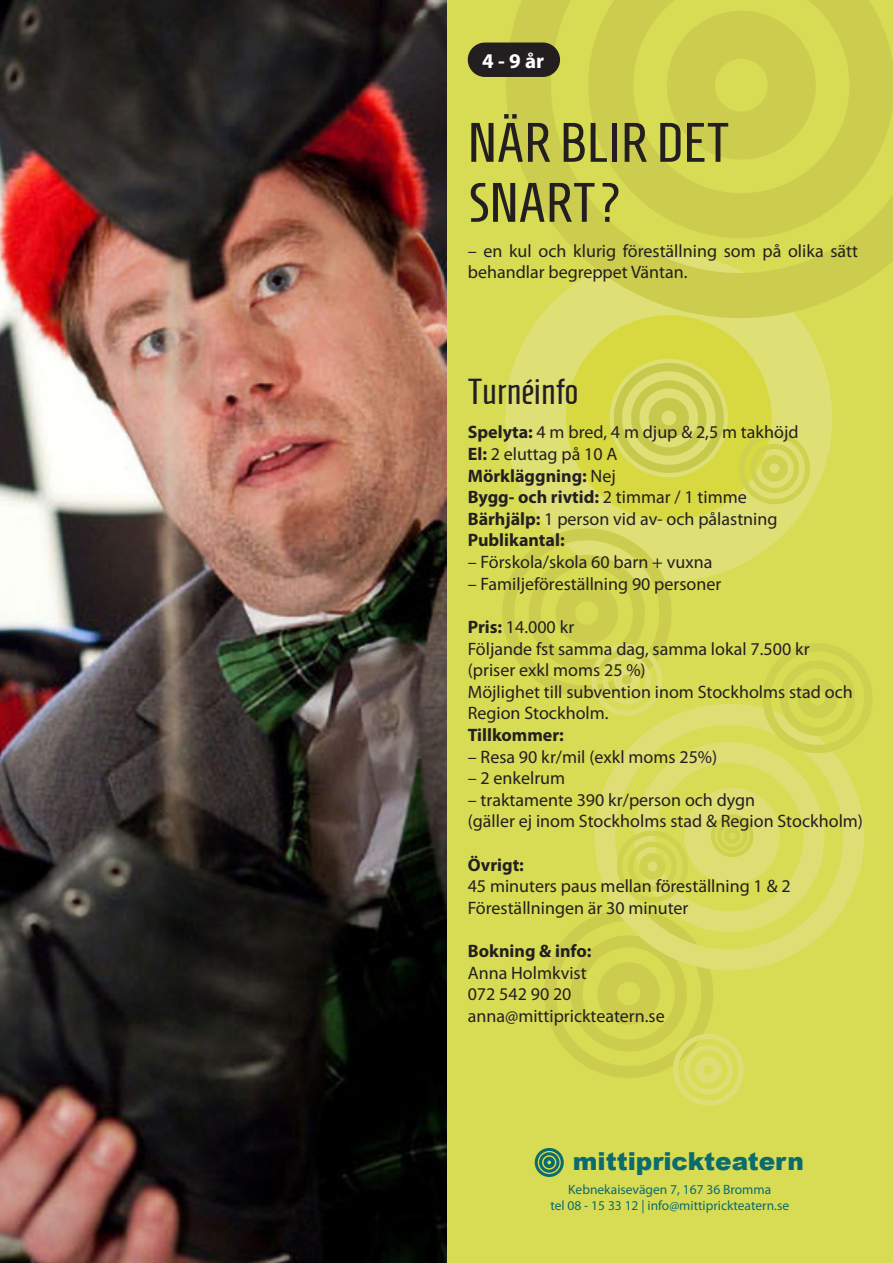
<style>
.page{position:relative;width:893px;height:1263px;background:#fff}
.page>*{position:absolute;margin:0;border:0;box-sizing:border-box;transform-origin:0 0}
.t1{font:55.5px/60px "Homenaje";color:#231f20}
.t2{font:36px "Homenaje";color:#231f20}
.t3{font:900 24.75px "Arial";color:#0b6b6d}
.t4{font:700 21px "Myriad Pro";color:#fff}
.t5{font:18px/21.6px "Myriad Pro";color:#231f20}
.t6{font:700 18px "Myriad Pro";color:#231f20}
.t7{font:13.5px "Myriad Pro";color:#0b6b6d}
.s1{font-weight:700}
.s2{font-weight:400}
</style>
<div class="page">
<div style="left:446px;top:0;width:447px;height:1263px;background:#d8db54"></div>
<svg style="left:505px;top:318px;width:328px;height:264px"></svg>
<svg style="left:560px;top:318px;width:217px;height:208px;background:#d7d955"></svg>
<svg style="left:739px;top:429px;width:71px;height:75px"></svg>
<svg style="left:506px;top:0;width:387px;height:318px"></svg>
<svg style="left:502px;top:522px;width:169px;height:194px"></svg>
<div style="left:684px;top:788px;width:96px;height:96px;border:27px solid #dede75;border-radius:50%"></div>
<div style="left:634px;top:742px;width:190px;height:190px;border:21px solid #dede75;border-radius:50%"></div>
<div style="left:594px;top:704px;width:270px;height:266px;border:21px solid #dede75;border-radius:50%"></div>
<svg style="left:763px;top:644px;width:109px;height:109px"></svg>
<svg style="left:544px;top:827px;width:200px;height:278px"></svg>
<div style="left:711px;top:814px;width:42px;height:43px;border:4px solid #ced04f;border-radius:50%"></div>
<div style="left:717px;top:821px;width:30px;height:30px;border:4px solid #ced04f;border-radius:50%"></div>
<div style="left:724px;top:828px;width:16px;height:16px;border:4px solid #ced04f;border-radius:50%"></div>
<div style="left:535px;top:1148px;width:29px;height:29px;border:3px solid #0b6b6d;border-radius:50%"></div>
<div style="left:539px;top:1152px;width:20px;height:21px;border:3px solid #0b6b6d;border-radius:50%"></div>
<div style="left:544px;top:1157px;width:11px;height:11px;border:4px solid #0b6b6d;border-radius:50%"></div>
<div style="left:468px;top:43px;width:91px;height:33px;background:#231f20;border-radius:16px"></div>
<div style="left:468px;top:43px;width:92px;height:34px;border:2px solid #231f20;border-radius:16px"></div>
<img style="left:0;top:0;width:446px;height:1263px">
<p class="t4" style="left:482px;top:47px;width:63px">4 - 9 år</p>
<p class="t1" style="left:468px;top:113px;width:263px">NÄR BLIR DET<br>SNART?</p>
<p class="t5" style="left:468px;top:239px;width:392px">– en kul och klurig föreställning som på olika sätt behandlar begreppet Väntan.</p>
<p class="t2" style="left:468px;top:372px;width:112px">Turnéinfo</p>
<p class="t5" style="left:468px;top:421px;width:332px"><span class="s1">Spelyta:</span> 4 m bred, 4 m djup &amp; 2,5 m takhöjd</p>
<p class="t5" style="left:468px;top:443px;width:151px"><span class="s1">El:</span> 2 eluttag på 10 A</p>
<p class="t6" style="left:468px;top:464px;width:150px">Mörkläggning: <span class="s2">Nej</span></p>
<p class="t6" style="left:468px;top:485px;width:280px">Bygg- och rivtid: <span class="s2">2 timmar / 1 timme</span></p>
<p class="t5" style="left:468px;top:508px;width:311px"><span class="s1">Bärhjälp:</span> 1 person vid av- och pålastning</p>
<p class="t6" style="left:468px;top:529px;width:98px">Publikantal:</p>
<p class="t5" style="left:468px;top:551px;width:246px">– Förskola/skola 60 barn + vuxna</p>
<p class="t5" style="left:468px;top:572px;width:255px">– Familjeföreställning 90 personer</p>
<p class="t5" style="left:468px;top:616px;width:108px"><span class="s1">Pris:</span> 14.000 kr</p>
<p class="t5" style="left:468px;top:637px;width:343px">Följande fst samma dag, samma lokal 7.500 kr</p>
<p class="t5" style="left:468px;top:659px;width:179px">(priser exkl moms 25 %)</p>
<p class="t5" style="left:468px;top:680px;width:387px">Möjlighet till subvention inom Stockholms stad och<br>Region Stockholm.</p>
<p class="t6" style="left:468px;top:723px;width:98px">Tillkommer:</p>
<p class="t5" style="left:468px;top:745px;width:251px">– Resa 90 kr/mil (exkl moms 25%)</p>
<p class="t5" style="left:468px;top:767px;width:99px">– 2 enkelrum</p>
<p class="t5" style="left:468px;top:788px;width:289px">– traktamente 390 kr/person och dygn</p>
<p class="t5" style="left:468px;top:810px;width:397px">(gäller ej inom Stockholms stad &amp; Region Stockholm)</p>
<p class="t6" style="left:468px;top:853px;width:58px">Övrigt:</p>
<p class="t5" style="left:468px;top:875px;width:324px">45 minuters paus mellan föreställning 1 &amp; 2</p>
<p class="t5" style="left:468px;top:896px;width:222px">Föreställningen är 30 minuter</p>
<p class="t6" style="left:468px;top:939px;width:125px">Bokning &amp; info:</p>
<p class="t5" style="left:468px;top:961px;width:120px">Anna Holmkvist</p>
<p class="t5" style="left:468px;top:983px;width:105px">072 542 90 20</p>
<p class="t5" style="left:468px;top:1004px;width:199px">anna@mittiprickteatern.se</p>
<p class="t3" style="left:573px;top:1143px;width:233px">mittiprickteatern</p>
<p class="t7" style="left:568px;top:1181px;width:204px">Kebnekaisevägen 7, 167 36 Bromma</p>
<p class="t7" style="left:550px;top:1197px;width:240px">tel 08 - 15 33 12 | info@mittiprickteatern.se</p>
</div>
